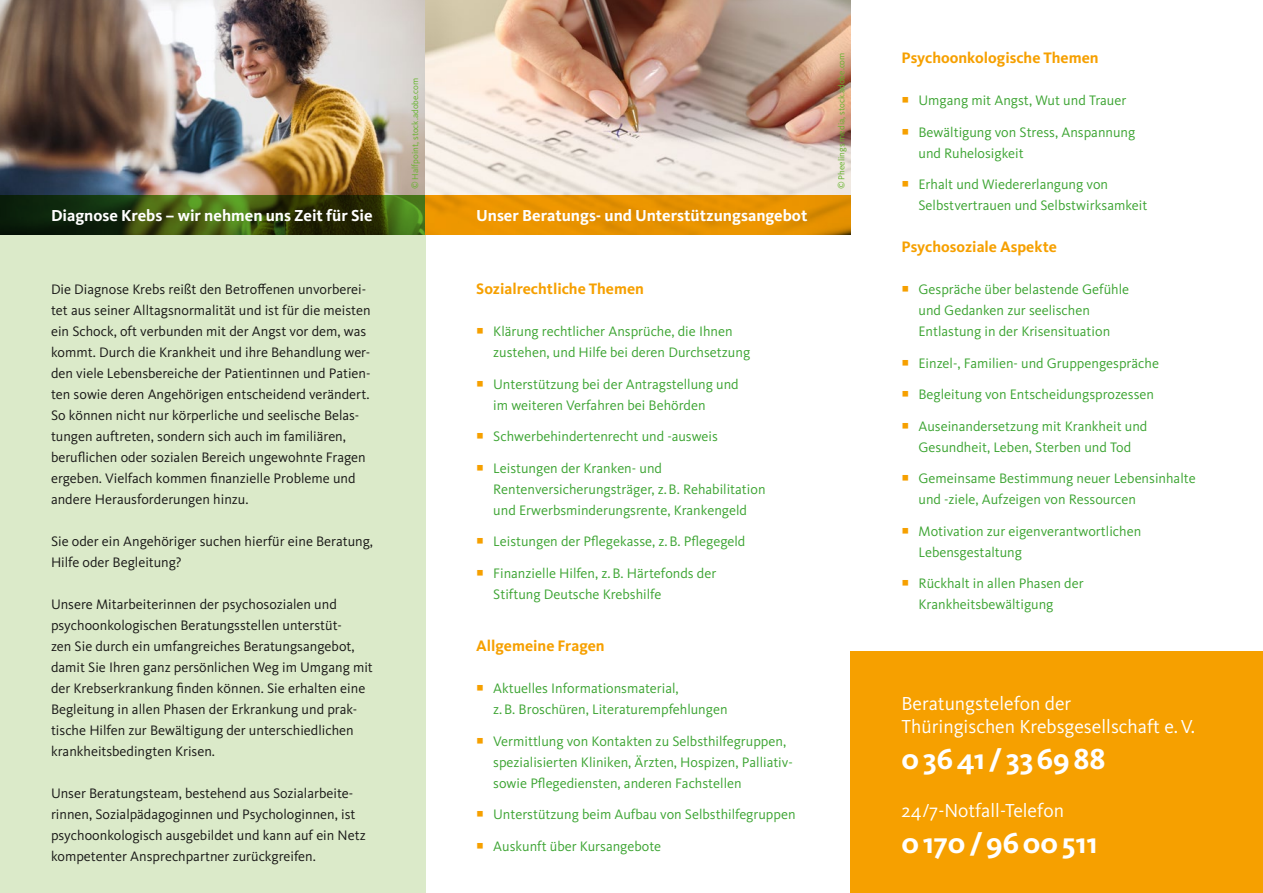
<style>
.page{position:relative;width:1263px;height:893px;background:#fff}
.page>*{position:absolute;margin:0;border:0;box-sizing:border-box;transform-origin:0 0}
.Absatz{font:700 30px "Kievit OT";letter-spacing:.005em;color:#fff}
.Absatz-2{font:19.5px/23.4px "Kievit OT";color:#fff}
.t1{font:700 16.5px "Kievit OT";color:#fff}
.List_Header{font:700 15.75px "Kievit OT";color:#f6a000}
.t2{font:14.25px/21px "Kievit OT";color:#3ca432}
.Absatz-3{font:14.25px/21px "Kievit OT";color:#181716}
.Absatz-4{font:9px "Kievit OT";color:#64b32b}
</style>
<div class="page">
<div style="left:0;top:0;width:425px;height:893px;background:#dbeac9"></div>
<img style="left:0;top:0;width:850px;height:195px">
<svg style="left:0;top:195px;width:425px;height:39px;background:#2d440e"></svg>
<div style="left:425px;top:195px;width:425px;height:39px;background:#e89300"></div>
<div style="left:850px;top:652px;width:413px;height:241px;background:#f6a000"></div>
<p class="Absatz-4" style="left:410px;top:189px;width:113px;rotate:-90deg">© Halfpoint, stock.adobe.com</p>
<p class="t1" style="left:51px;top:205px;width:323px">Diagnose Krebs – wir nehmen uns Zeit für Sie</p>
<p class="t1" style="left:476px;top:205px;width:333px">Unser Beratungs- und Unterstützungsangebot</p>
<p class="Absatz-3" style="left:51px;top:279px;width:321px">Die Diagnose Krebs reißt den Betroffenen unvorberei&shy;tet aus seiner Alltagsnormalität und ist für die meisten ein Schock, oft verbunden mit der Angst vor dem, was kommt. Durch die Krankheit und ihre Behandlung wer&shy;den viele Lebensbereiche der Patientinnen und Patien&shy;ten sowie deren Angehörigen entscheidend verändert.<br>So können nicht nur körperliche und seelische Belas&shy;tungen auftreten, sondern sich auch im familiären, beruflichen oder sozialen Bereich ungewohnte Fragen ergeben. Vielfach kommen finanzielle Probleme und andere Herausforderungen hinzu.</p>
<p class="Absatz-3" style="left:51px;top:531px;width:323px">Sie oder ein Angehöriger suchen hierfür eine Beratung,<br>Hilfe oder Begleitung?</p>
<p class="Absatz-3" style="left:51px;top:594px;width:323px">Unsere Mitarbeiterinnen der psychosozialen und psychoonkologischen Beratungsstellen unterstüt-<br>zen Sie durch ein umfangreiches Beratungsangebot, damit Sie Ihren ganz persönlichen Weg im Umgang mit der Krebserkrankung finden können. Sie erhalten eine Begleitung in allen Phasen der Erkrankung und prak&shy;tische Hilfen zur Bewältigung der unterschiedlichen krankheitsbedingten Krisen.</p>
<p class="Absatz-3" style="left:51px;top:783px;width:316px">Unser Beratungsteam, bestehend aus Sozialarbeite&shy;rinnen, Sozialpädagoginnen und Psychologinnen, ist psychoonkologisch ausgebildet und kann auf ein Netz kompetenter Ansprechpartner zurückgreifen.</p>
<p class="List_Header" style="left:476px;top:279px;width:169px">Sozialrechtliche Themen</p>
<p class="t2" style="left:493px;top:321px;width:258px">Klärung rechtlicher Ansprüche, die Ihnen zustehen, und Hilfe bei deren Durchsetzung</p>
<p class="t2" style="left:493px;top:373px;width:247px">Unterstützung bei der Antragstellung und im weiteren Verfahren bei Behörden</p>
<p class="t2" style="left:493px;top:426px;width:226px">Schwerbehindertenrecht und -ausweis</p>
<p class="t2" style="left:493px;top:457px;width:274px">Leistungen der Kranken- und<br>Rentenversicherungsträger, z.B. Rehabilitation und Erwerbsminderungsrente, Krankengeld</p>
<p class="t2" style="left:493px;top:531px;width:254px">Leistungen der Pflegekasse, z.B. Pflegegeld</p>
<p class="t2" style="left:493px;top:562px;width:224px">Finanzielle Hilfen, z.B. Härtefonds der<br>Stiftung Deutsche Krebshilfe</p>
<p class="List_Header" style="left:476px;top:636px;width:130px">Allgemeine Fragen</p>
<p class="t2" style="left:493px;top:678px;width:236px">Aktuelles Informationsmaterial,<br>z.B. Broschüren, Literaturempfehlungen</p>
<p class="t2" style="left:493px;top:730px;width:301px">Vermittlung von Kontakten zu Selbsthilfegruppen, spezialisierten Kliniken, Ärzten, Hospizen, Palliativ&shy;sowie Pflegediensten, anderen Fachstellen</p>
<p class="t2" style="left:493px;top:804px;width:304px">Unterstützung beim Aufbau von Selbsthilfegruppen</p>
<p class="t2" style="left:493px;top:835px;width:169px">Auskunft über Kursangebote</p>
<p class="Absatz-4" style="left:836px;top:189px;width:138px;rotate:-90deg">© Pheelings media, stock.adobe.com</p>
<p class="List_Header" style="left:901px;top:48px;width:199px">Psychoonkologische Themen</p>
<p class="t2" style="left:918px;top:90px;width:209px">Umgang mit Angst, Wut und Trauer</p>
<p class="t2" style="left:918px;top:121px;width:218px">Bewältigung von Stress, Anspannung und Ruhelosigkeit</p>
<p class="t2" style="left:918px;top:174px;width:230px">Erhalt und Wiedererlangung von<br>Selbstvertrauen und Selbstwirksamkeit</p>
<p class="List_Header" style="left:901px;top:237px;width:157px">Psychosoziale Aspekte</p>
<p class="t2" style="left:918px;top:279px;width:212px">Gespräche über belastende Gefühle und Gedanken zur seelischen<br>Entlastung in der Krisensituation</p>
<p class="t2" style="left:918px;top:352px;width:242px">Einzel-, Familien- und Gruppengespräche</p>
<p class="t2" style="left:918px;top:384px;width:237px">Begleitung von Entscheidungsprozessen</p>
<p class="t2" style="left:918px;top:415px;width:230px">Auseinandersetzung mit Krankheit und<br>Gesundheit, Leben, Sterben und Tod</p>
<p class="t2" style="left:918px;top:468px;width:279px">Gemeinsame Bestimmung neuer Lebensinhalte und -ziele, Aufzeigen von Ressourcen</p>
<p class="t2" style="left:918px;top:520px;width:224px">Motivation zur eigenverantwortlichen<br>Lebensgestaltung</p>
<p class="t2" style="left:918px;top:573px;width:167px">Rückhalt in allen Phasen der<br>Krankheitsbewältigung</p>
<p class="Absatz-2" style="left:901px;top:691px;width:295px">Beratungstelefon der<br>Thüringischen Krebsgesellschaft e.V.</p>
<p class="Absatz" style="left:901px;top:741px;width:206px">03641/336988</p>
<p class="Absatz-2" style="left:901px;top:799px;width:164px">24/7-Notfall-Telefon</p>
<p class="Absatz" style="left:901px;top:825px;width:198px">0170/9600511</p>
</div>
